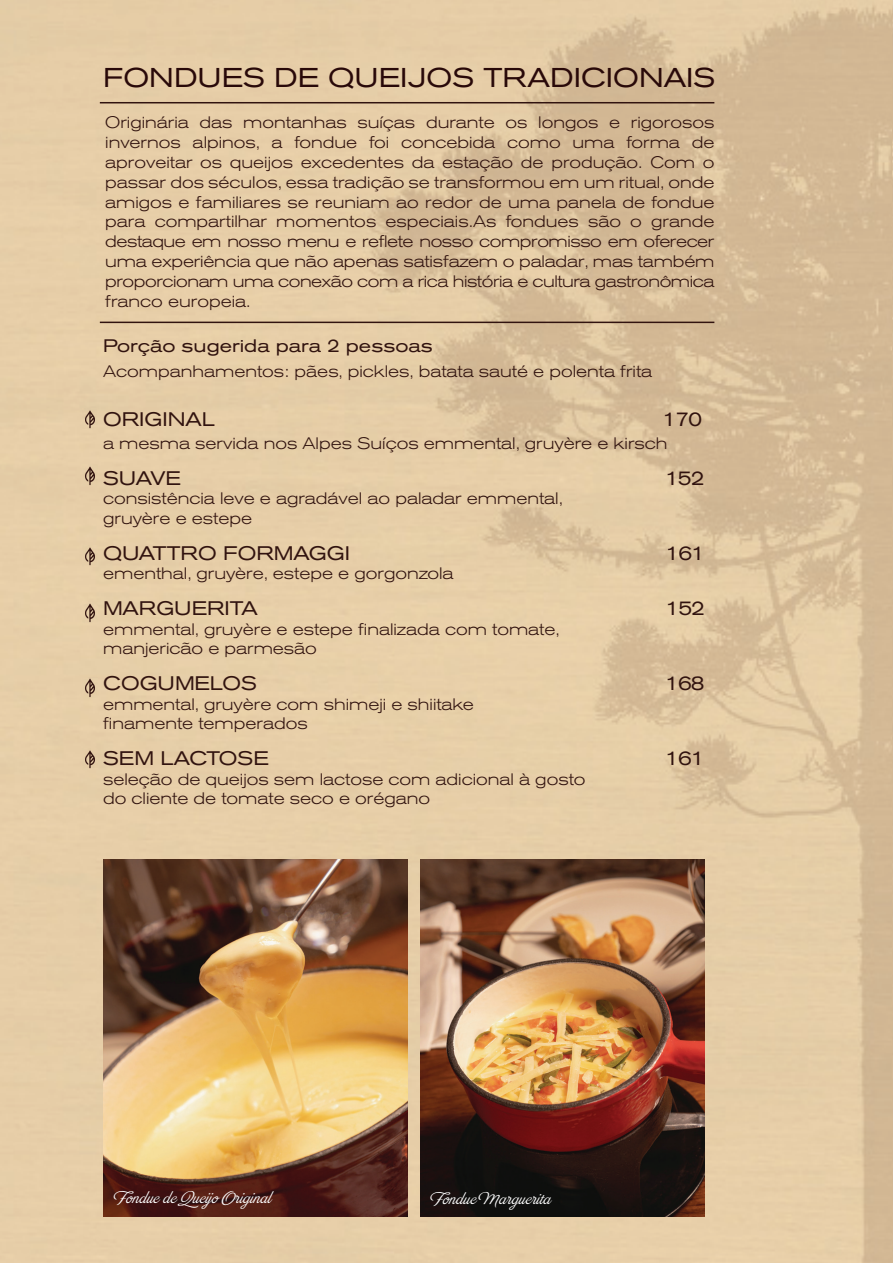
<style>
.page{position:relative;width:893px;height:1263px;background:#fff}
.page>*{position:absolute;margin:0;border:0;box-sizing:border-box;transform-origin:0 0}
.t1{font:expanded 27px "Akzidenz Grotesk BQ";color:#290909}
.t2{font:expanded 19.5px "Akzidenz Grotesk BQ";color:#31130f}
.t3{font:18px "Brand Light Standard";color:#fff}
.t4{font:expanded 18px "Akzidenz Grotesk BQ";color:#31130f}
.t5{font:300 expanded 16.5px/19.8px "Akzidenz Grotesk BQ";color:#31130f}
</style>
<div class="page">
<img style="left:0;top:0;width:893px;height:1263px">
<img style="left:421px;top:859px;width:284px;height:357px">
<img style="left:103px;top:859px;width:304px;height:357px">
<img style="left:83px;top:408px;width:15px;height:22px">
<img style="left:83px;top:465px;width:15px;height:21px">
<img style="left:83px;top:545px;width:15px;height:22px">
<img style="left:83px;top:602px;width:15px;height:21px">
<img style="left:83px;top:677px;width:15px;height:21px">
<img style="left:83px;top:748px;width:15px;height:22px">
<hr style="left:100px;top:322px;width:614px;height:1px;background:#31130f">
<hr style="left:100px;top:102px;width:614px;height:1px;background:#31130f">
<h1 class="t1" style="left:103px;top:62px;width:614px">FONDUES DE QUEIJOS TRADICIONAIS</h1>
<p class="t5" style="left:105px;top:113px;width:611px;text-align:justify">Originária das montanhas suíças durante os longos e rigorosos invernos alpinos, a fondue foi concebida como uma forma de aproveitar os queijos excedentes da estação de produção. Com o passar dos séculos, essa tradição se transformou em um ritual, onde amigos e familiares se reuniam ao redor de uma panela de fondue para compartilhar momentos especiais.As fondues são o grande destaque em nosso menu e reflete nosso compromisso em oferecer uma experiência que não apenas satisfazem o paladar, mas também proporcionam uma conexão com a rica história e cultura gastronômica franco europeia.</p>
<p class="t4" style="left:103px;top:335px;width:331px">Porção sugerida para 2 pessoas</p>
<p class="t5" style="left:103px;top:362px;width:551px">Acompanhamentos: pães, pickles, batata sauté e polenta frita</p>
<p class="t2" style="left:103px;top:408px;width:113px">ORIGINAL</p>
<p class="t2" style="left:662px;top:408px;width:41px">170</p>
<p class="t5" style="left:103px;top:434px;width:566px">a mesma servida nos Alpes Suíços emmental, gruyère e kirsch</p>
<p class="t2" style="left:103px;top:466px;width:79px">SUAVE</p>
<p class="t2" style="left:665px;top:466px;width:41px">152</p>
<p class="t5" style="left:103px;top:489px;width:462px">consistência leve e agradável ao paladar emmental, gruyère e estepe</p>
<p class="t2" style="left:103px;top:541px;width:248px">QUATTRO FORMAGGI</p>
<p class="t2" style="left:665px;top:541px;width:41px">161</p>
<p class="t5" style="left:103px;top:564px;width:352px">ementhal, gruyère, estepe e gorgonzola</p>
<p class="t2" style="left:103px;top:597px;width:156px">MARGUERITA</p>
<p class="t2" style="left:666px;top:597px;width:41px">152</p>
<p class="t5" style="left:103px;top:619px;width:458px">emmental, gruyère e estepe finalizada com tomate, manjericão e parmesão</p>
<p class="t2" style="left:103px;top:672px;width:155px">COGUMELOS</p>
<p class="t2" style="left:665px;top:672px;width:41px">168</p>
<p class="t5" style="left:103px;top:694px;width:372px">emmental, gruyère com shimeji e shiitake finamente temperados</p>
<p class="t2" style="left:103px;top:747px;width:167px">SEM LACTOSE</p>
<p class="t2" style="left:665px;top:747px;width:41px">161</p>
<p class="t5" style="left:103px;top:769px;width:484px">seleção de queijos sem lactose com adicional à gosto do cliente de tomate seco e orégano</p>
<p class="t3" style="left:115px;top:1186px;width:158px">Fondue de Queijo Original</p>
<p class="t3" style="left:432px;top:1187px;width:121px">Fondue Marguerita</p>
</div>
